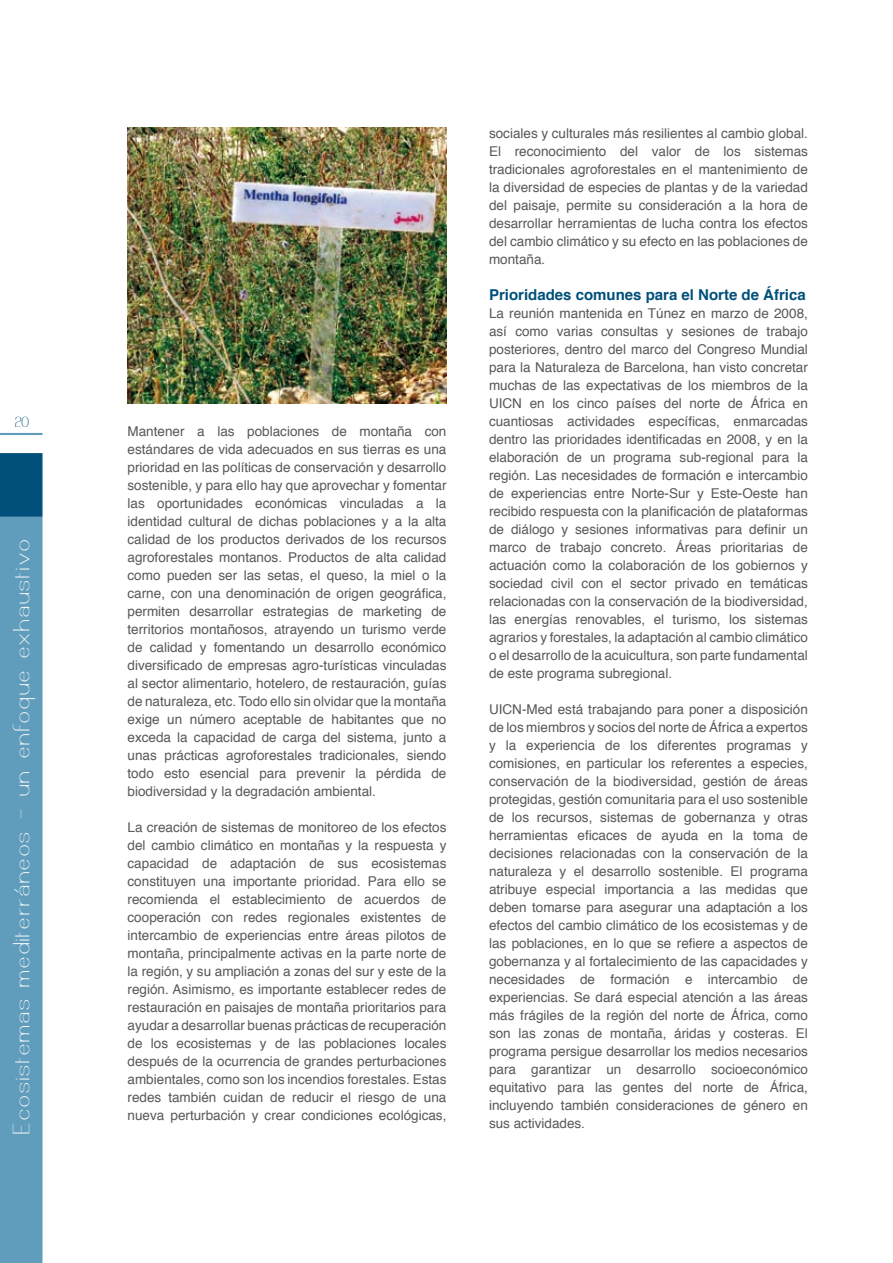
<style>
.page{position:relative;width:893px;height:1263px;background:#fff}
.page>*{position:absolute;margin:0;border:0;box-sizing:border-box;transform-origin:0 0}
.t1{font:24px "Castorgate";letter-spacing:.1em;color:#fff}
.t2{font:700 15px "Helvetica";color:#00507b}
.t3{font:15px "Castorgate";color:#00507b}
.t4{font:13.5px/18px "Helvetica";color:#58585a;text-align:justify}
</style>
<div class="page">
<img style="left:128px;top:128px;width:318px;height:276px">
<div style="left:0;top:453px;width:43px;height:64px;background:#00507b"></div>
<div style="left:0;top:517px;width:43px;height:746px;background:#609cbb"></div>
<hr style="left:0;top:433px;width:43px;height:2px;background:#609cbb">
<p class="t3" style="left:15px;top:413px;width:15px">20</p>
<h1 class="t1" style="left:8px;top:1134px;width:595px;rotate:-90deg">Ecosistemas mediterráneos – un enfoque exhaustivo</h1>
<p class="t4" style="left:128px;top:421px;width:320px">Mantener a las poblaciones de montaña con estándares de vida adecuados en sus tierras es una prioridad en las políticas de conservación y desarrollo sostenible, y para ello hay que aprovechar y fomentar las oportunidades económicas vinculadas a la identidad cultural de dichas poblaciones y a la alta calidad de los productos derivados de los recursos agroforestales montanos. Productos de alta calidad como pueden ser las setas, el queso, la miel o la carne, con una denominación de origen geográfica, permiten desarrollar estrategias de marketing de territorios montañosos, atrayendo un turismo verde de calidad y fomentando un desarrollo económico diversificado de empresas agro-turísticas vinculadas al sector alimentario, hotelero, de restauración, guías de naturaleza, etc. Todo ello sin olvidar que la montaña exige un número aceptable de habitantes que no exceda la capacidad de carga del sistema, junto a unas prácticas agroforestales tradicionales, siendo todo esto esencial para prevenir la pérdida de biodiversidad y la degradación ambiental.</p>
<p class="t4" style="left:128px;top:817px;width:320px">La creación de sistemas de monitoreo de los efectos del cambio climático en montañas y la respuesta y capacidad de adaptación de sus ecosistemas constituyen una importante prioridad. Para ello se recomienda el establecimiento de acuerdos de cooperación con redes regionales existentes de intercambio de experiencias entre áreas pilotos de montaña, principalmente activas en la parte norte de la región, y su ampliación a zonas del sur y este de la región. Asimismo, es importante establecer redes de restauración en paisajes de montaña prioritarios para ayudar a desarrollar buenas prácticas de recuperación de los ecosistemas y de las poblaciones locales después de la ocurrencia de grandes perturbaciones ambientales, como son los incendios forestales. Estas redes también cuidan de reducir el riesgo de una nueva perturbación y crear condiciones ecológicas,</p>
<p class="t4" style="left:489px;top:124px;width:320px">sociales y culturales más resilientes al cambio global.<br>El reconocimiento del valor de los sistemas tradicionales agroforestales en el mantenimiento de la diversidad de especies de plantas y de la variedad del paisaje, permite su consideración a la hora de desarrollar herramientas de lucha contra los efectos del cambio climático y su efecto en las poblaciones de montaña.</p>
<p class="t2" style="left:489px;top:281px;width:318px">Prioridades comunes para el Norte de África</p>
<p class="t4" style="left:489px;top:304px;width:320px">La reunión mantenida en Túnez en marzo de 2008, así como varias consultas y sesiones de trabajo posteriores, dentro del marco del Congreso Mundial para la Naturaleza de Barcelona, han visto concretar muchas de las expectativas de los miembros de la UICN en los cinco países del norte de África en cuantiosas actividades específicas, enmarcadas dentro las prioridades identificadas en 2008, y en la elaboración de un programa sub-regional para la región. Las necesidades de formación e intercambio de experiencias entre Norte-Sur y Este-Oeste han recibido respuesta con la planificación de plataformas de diálogo y sesiones informativas para definir un marco de trabajo concreto. Áreas prioritarias de actuación como la colaboración de los gobiernos y sociedad civil con el sector privado en temáticas relacionadas con la conservación de la biodiversidad, las energías renovables, el turismo, los sistemas agrarios y forestales, la adaptación al cambio climático o el desarrollo de la acuicultura, son parte fundamental de este programa subregional.</p>
<p class="t4" style="left:489px;top:700px;width:320px">UICN-Med está trabajando para poner a disposición de los miembros y socios del norte de África a expertos y la experiencia de los diferentes programas y comisiones, en particular los referentes a especies, conservación de la biodiversidad, gestión de áreas protegidas, gestión comunitaria para el uso sostenible de los recursos, sistemas de gobernanza y otras herramientas eficaces de ayuda en la toma de decisiones relacionadas con la conservación de la naturaleza y el desarrollo sostenible. El programa atribuye especial importancia a las medidas que deben tomarse para asegurar una adaptación a los efectos del cambio climático de los ecosistemas y de las poblaciones, en lo que se refiere a aspectos de gobernanza y al fortalecimiento de las capacidades y necesidades de formación e intercambio de experiencias. Se dará especial atención a las áreas más frágiles de la región del norte de África, como son las zonas de montaña, áridas y costeras. El programa persigue desarrollar los medios necesarios para garantizar un desarrollo socioeconómico equitativo para las gentes del norte de África, incluyendo también consideraciones de género en sus actividades.</p>
</div>
